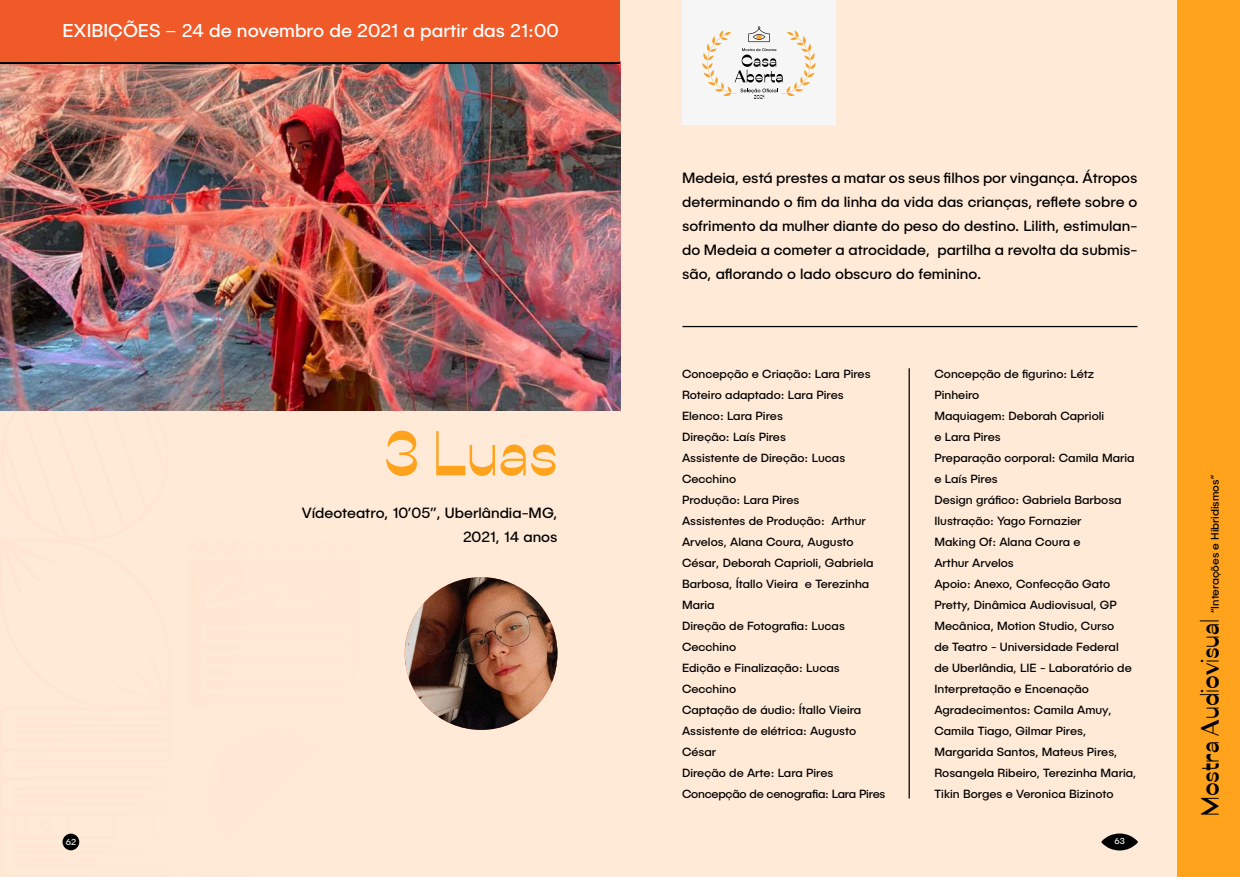
<style>
.page{position:relative;width:1240px;height:877px;background:#fff}
.page>*{position:absolute;margin:0;border:0;box-sizing:border-box;transform-origin:0 0}
.t1{font:900 62.5px "Ribes";color:#ffa31c}
.t2{font:900 25px "Ribes";color:#000}
.t3{font:18.75px "Publica Sans";color:#fff}
.t4{font:15px/24px "Publica Sans";color:#000;text-align:right}
.t5{font:12px/21px "Publica Sans";color:#000}
.t6{font:11.25px "Publica Sans";color:#000}
.t7{font:8.75px "Publica Sans";color:#fff}
</style>
<div class="page">
<div style="left:0;top:0;width:1177px;height:877px;background:#ffead8"></div>
<img style="left:0;top:64px;width:620px;height:346px">
<div style="left:1177px;top:0;width:63px;height:877px;background:#ffa31c"></div>
<div style="left:0;top:0;width:620px;height:63px;background:#f05a28"></div>
<hr style="left:0;top:62px;width:620px;height:2px;background:#000">
<hr style="left:682px;top:326px;width:456px;height:1px;background:#000">
<img style="left:405px;top:577px;width:153px;height:153px;border-radius:76px">
<div style="left:682px;top:0;width:154px;height:125px;background:#f6f6f6"></div>
<svg style="left:702px;top:26px;width:114px;height:73px"></svg>
<hr style="left:909px;top:368px;width:1px;height:430px;background:#000">
<div style="left:63px;top:834px;width:16px;height:16px;background:#000;border-radius:50%"></div>
<svg style="left:1101px;top:834px;width:37px;height:16px"></svg>
<h3 class="t3" style="left:62px;top:19px;width:498px">EXIBIÇÕES – 24 de novembro de 2021 a partir das 21:00</h3>
<h1 class="t1" style="left:384px;top:417px;width:175px">3 Luas</h1>
<p class="t4" style="left:302px;top:501px;width:257px">Vídeoteatro, 10’05’’, Uberlândia-MG,<br>2021, 14 anos</p>
<p class="t4" style="left:682px;top:165px;width:457px;text-align:justify">Medeia, está prestes a matar os seus filhos por vingança. Átropos determinando o fim da linha da vida das crianças, reflete sobre o sofrimento da mulher diante do peso do destino. Lilith, estimulan&shy;do Medeia a cometer a atrocidade, partilha a revolta da submis&shy;são, aflorando o lado obscuro do feminino.</p>
<p class="t5" style="left:682px;top:363px;width:205px">Concepção e Criação: Lara Pires<br>Roteiro adaptado: Lara Pires<br>Elenco: Lara Pires<br>Direção: Laís Pires<br>Assistente de Direção: Lucas<br>Cecchino<br>Produção: Lara Pires<br>Assistentes de Produção: Arthur<br>Arvelos, Alana Coura, Augusto<br>César, Deborah Caprioli, Gabriela<br>Barbosa, Ítallo Vieira e Terezinha<br>Maria<br>Direção de Fotografia: Lucas<br>Cecchino<br>Edição e Finalização: Lucas<br>Cecchino<br>Captação de áudio: Ítallo Vieira<br>Assistente de elétrica: Augusto<br>César<br>Direção de Arte: Lara Pires<br>Concepção de cenografia: Lara Pires</p>
<p class="t5" style="left:934px;top:363px;width:203px">Concepção de figurino: Létz<br>Pinheiro<br>Maquiagem: Deborah Caprioli<br>e Lara Pires<br>Preparação corporal: Camila Maria e Laís Pires<br>Design gráfico: Gabriela Barbosa<br>Ilustração: Yago Fornazier<br>Making Of: Alana Coura e<br>Arthur Arvelos<br>Apoio: Anexo, Confecção Gato<br>Pretty, Dinâmica Audiovisual, GP<br>Mecânica, Motion Studio, Curso<br>de Teatro - Universidade Federal<br>de Uberlândia, LIE - Laboratório de<br>Interpretação e Encenação<br>Agradecimentos: Camila Amuy,<br>Camila Tiago, Gilmar Pires,<br>Margarida Santos, Mateus Pires,<br>Rosangela Ribeiro, Terezinha Maria,<br>Tikin Borges e Veronica Bizinoto</p>
<p class="t7" style="left:66px;top:836px;width:12px">62</p>
<p class="t7" style="left:1114px;top:836px;width:12px">63</p>
<p class="t6" style="left:1208px;top:613px;width:140px;rotate:-90deg">“Interações e Hibridismos”</p>
<h2 class="t2" style="left:1195px;top:816px;width:199px;rotate:-90deg">Mostra Audiovisual</h2>
</div>
